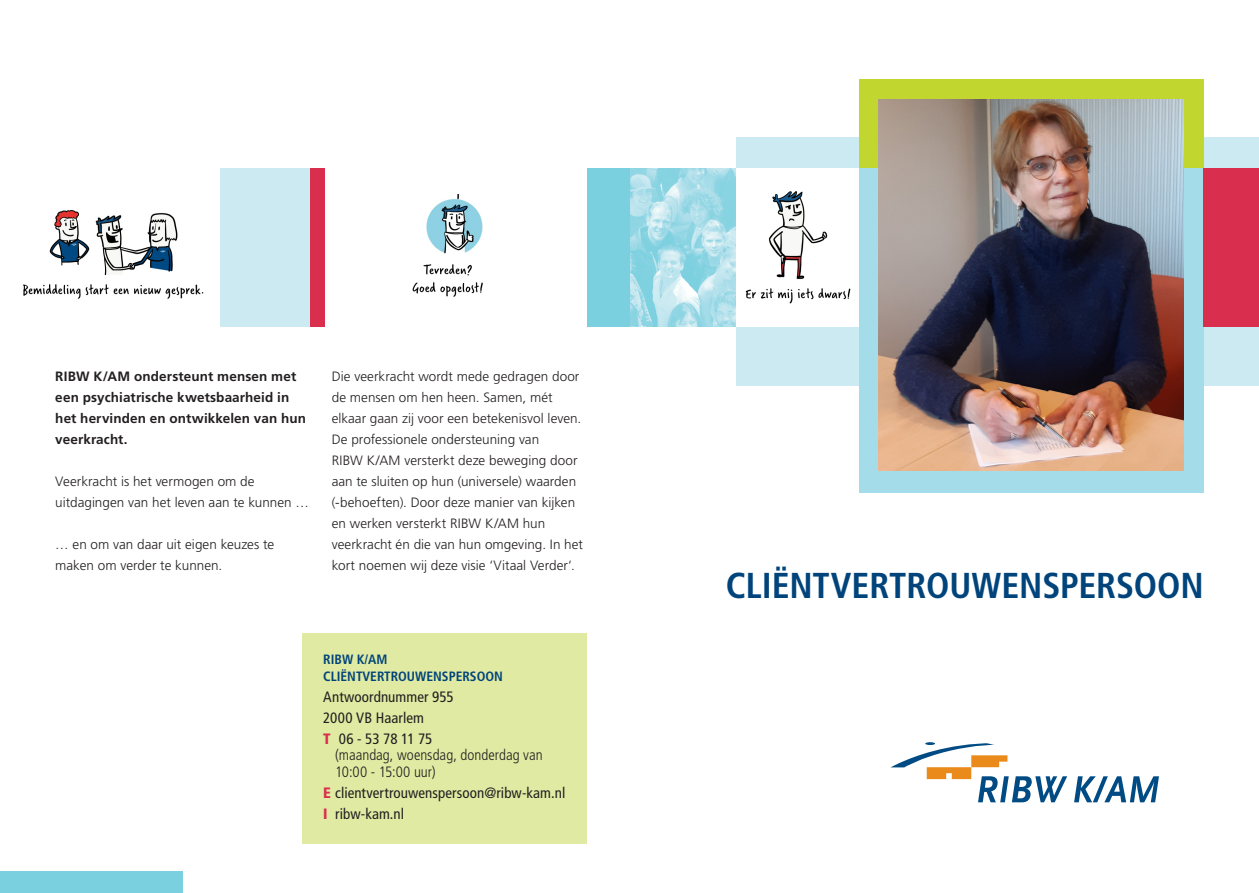
<style>
.page{position:relative;width:1259px;height:893px;background:#fff}
.page>*{position:absolute;margin:0;border:0;box-sizing:border-box;transform-origin:0 0}
.t1{font:700 condensed 36px "Frutiger LT Std";letter-spacing:-.005em;color:#00447b}
.t2{font:condensed 15px/21px "Frutiger LT Std";letter-spacing:.005em;color:#231f20}
.t3{font:300 condensed 15px/16.5px "Frutiger LT Std";color:#231f20}
.t4{font:300 13.5px/21px "Frutiger LT Std";letter-spacing:.005em;color:#231f20}
.t5{font:700 13.5px/21px "Frutiger LT Std";letter-spacing:.01em;color:#231f20}
.t6{font:700 condensed 13.5px/16.2px "Frutiger LT Std";color:#00447b}
.s1{font-weight:900;color:#da2e4e}
</style>
<div class="page">
<div style="left:736px;top:137px;width:523px;height:249px;background:#cbeaf2"></div>
<img style="left:629px;top:168px;width:107px;height:159px">
<svg style="left:890px;top:742px;width:269px;height:60px"></svg>
<div style="left:859px;top:80px;width:344px;height:88px;background:#c1d72f"></div>
<div style="left:859px;top:168px;width:344px;height:324px;background:#a5dce9"></div>
<div style="left:315px;top:168px;width:314px;height:159px;background:#7bd0e0"></div>
<div style="left:0;top:168px;width:312px;height:159px;background:#cbeaf2"></div>
<div style="left:310px;top:168px;width:22px;height:159px;background:#da2e4e"></div>
<div style="left:0;top:872px;width:183px;height:21px;background:#7bd0e0"></div>
<div style="left:1203px;top:168px;width:56px;height:159px;background:#da2e4e"></div>
<div style="left:736px;top:168px;width:123px;height:159px;background:#fff"></div>
<img style="left:745px;top:191px;width:105px;height:113px">
<img style="left:878px;top:100px;width:305px;height:371px">
<div style="left:0;top:168px;width:219px;height:159px;background:#fff"></div>
<img style="left:23px;top:210px;width:181px;height:89px">
<div style="left:302px;top:633px;width:285px;height:210px;background:#e0eaa2"></div>
<div style="left:325px;top:168px;width:262px;height:159px;background:#fff"></div>
<img style="left:412px;top:195px;width:71px;height:102px">
<p class="t5" style="left:55px;top:366px;width:252px">RIBW K/AM ondersteunt mensen met een psychiatrische kwetsbaarheid in het hervinden en ontwikkelen van hun veerkracht.</p>
<p class="t4" style="left:55px;top:471px;width:255px">Veerkracht is het vermogen om de uitdagingen van het leven aan te kunnen …</p>
<p class="t4" style="left:55px;top:534px;width:221px">… en om van daar uit eigen keuzes te maken om verder te kunnen.</p>
<p class="t4" style="left:332px;top:366px;width:253px">Die veerkracht wordt mede gedragen door de mensen om hen heen. Samen, mét elkaar gaan zij voor een betekenisvol leven.<br>De professionele ondersteuning van<br>RIBW K/AM versterkt deze beweging door aan te sluiten op hun (universele) waarden (-behoeften). Door deze manier van kijken en werken versterkt RIBW K/AM hun veerkracht én die van hun omgeving. In het kort noemen wij deze visie ‘Vitaal Verder‘.</p>
<p class="t6" style="left:323px;top:652px;width:181px">RIBW K/AM<br>CLIËNTVERTROUWENSPERSOON</p>
<p class="t2" style="left:323px;top:686px;width:132px">Antwoordnummer 955<br>2000 VB Haarlem<br><span class="s1">T</span> 06 - 53 78 11 75</p>
<p class="t3" style="left:335px;top:747px;width:209px">(maandag, woensdag, donderdag van<br>10:00 - 15:00 uur)</p>
<p class="t2" style="left:323px;top:782px;width:244px"><span class="s1">E</span> clientvertrouwenspersoon@ribw-kam.nl<br><span class="s1">I</span> ribw-kam.nl</p>
<h1 class="t1" style="left:726px;top:564px;width:479px">CLIËNTVERTROUWENSPERSOON</h1>
</div>
